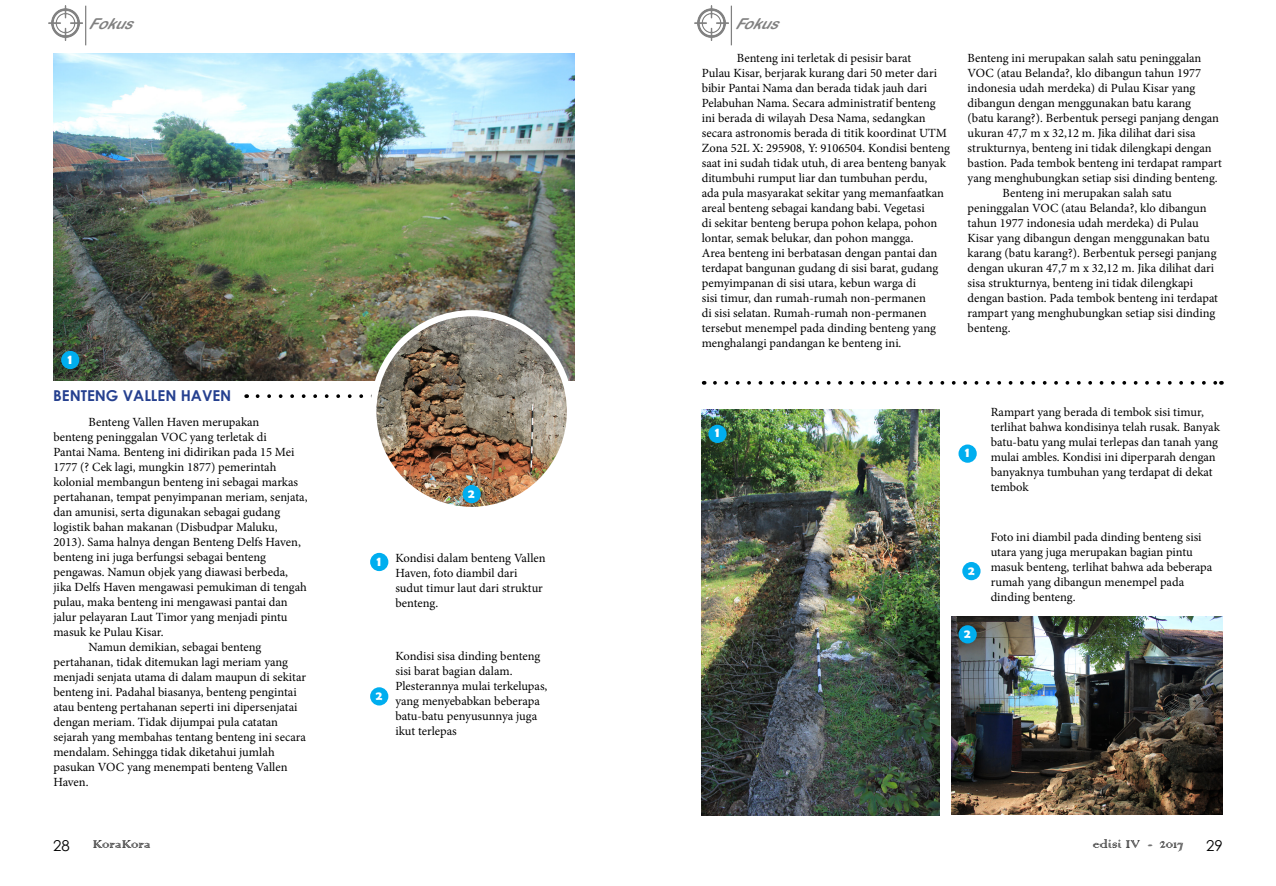
<style>
.page{position:relative;width:1276px;height:886px;background:#fff}
.page>*{position:absolute;margin:0;border:0;box-sizing:border-box;transform-origin:0 0}
.t1{font:15px "Colonna";color:#000101}
.t2{font:700 15px "Century Gothic";color:#25408f}
.t3{font:italic 15px "Arial Rounded MT Bold";color:#000}
.t4{font:15px "Century Gothic";color:#000}
.t5{font:700 13.75px "Berlin Sans FB Demi";color:#fff}
.t6{font:12.5px/15px "Minion Pro";color:#000}
.t7{font:700 12.5px "Berlin Sans FB Demi";color:#fff}
</style>
<div class="page">
<hr style="left:85px;top:6px;width:1px;height:39px;background:#000">
<img style="left:49px;top:6px;width:34px;height:34px">
<hr style="left:731px;top:6px;width:1px;height:39px;background:#000">
<img style="left:694px;top:6px;width:34px;height:34px">
<img style="left:53px;top:53px;width:521px;height:328px">
<svg style="left:257px;top:394px;width:114px;height:4px"></svg>
<img style="left:702px;top:410px;width:237px;height:405px">
<div style="left:370px;top:553px;width:18px;height:18px;background:#00aeef;border-radius:50%"></div>
<div style="left:61px;top:351px;width:18px;height:18px;background:#00aeef;border-radius:50%"></div>
<img style="left:951px;top:617px;width:271px;height:197px">
<img style="left:373px;top:313px;width:197px;height:197px;border-radius:98px">
<div style="left:370px;top:310px;width:203px;height:203px;border:6px solid #fff;border-radius:50%"></div>
<div style="left:370px;top:687px;width:18px;height:18px;background:#00aeef;border-radius:50%"></div>
<div style="left:462px;top:485px;width:19px;height:18px;background:#00aeef;border-radius:50%"></div>
<div style="left:958px;top:625px;width:18px;height:18px;background:#00aeef;border-radius:50%"></div>
<div style="left:708px;top:425px;width:18px;height:18px;background:#00aeef;border-radius:50%"></div>
<div style="left:958px;top:444px;width:18px;height:19px;background:#00aeef;border-radius:50%"></div>
<div style="left:962px;top:562px;width:18px;height:18px;background:#00aeef;border-radius:50%"></div>
<svg style="left:715px;top:381px;width:500px;height:4px"></svg>
<p class="t3" style="left:89px;top:15px;width:54px">Fokus</p>
<p class="t3" style="left:734px;top:15px;width:54px">Fokus</p>
<p class="t5" style="left:68px;top:351px;width:6px">1</p>
<p class="t2" style="left:53px;top:384px;width:180px">BENTENG VALLEN HAVEN</p>
<p class="t6" style="left:88px;top:415px;width:172px">Benteng Vallen Haven merupakan</p>
<p class="t6" style="left:53px;top:430px;width:215px">benteng peninggalan VOC yang terletak di</p>
<p class="t6" style="left:53px;top:445px;width:242px">Pantai Nama. Benteng ini didirikan pada 15 Mei</p>
<p class="t6" style="left:53px;top:460px;width:225px">1777 (? Cek lagi, mungkin 1877) pemerintah</p>
<p class="t6" style="left:53px;top:475px;width:246px">kolonial membangun benteng ini sebagai markas</p>
<p class="t6" style="left:53px;top:490px;width:256px">pertahanan, tempat penyimpanan meriam, senjata,</p>
<p class="t6" style="left:53px;top:505px;width:228px">dan amunisi, serta digunakan sebagai gudang</p>
<p class="t6" style="left:53px;top:520px;width:226px">logistik bahan makanan (Disbudpar Maluku,</p>
<p class="t6" style="left:53px;top:535px;width:249px">2013). Sama halnya dengan Benteng Delfs Haven,</p>
<p class="t6" style="left:53px;top:550px;width:214px">benteng ini juga berfungsi sebagai benteng</p>
<p class="t6" style="left:53px;top:565px;width:236px">pengawas. Namun objek yang diawasi berbeda,</p>
<p class="t6" style="left:53px;top:580px;width:255px">jika Delfs Haven mengawasi pemukiman di tengah</p>
<p class="t6" style="left:53px;top:595px;width:236px">pulau, maka benteng ini mengawasi pantai dan</p>
<p class="t6" style="left:53px;top:610px;width:235px">jalur pelayaran Laut Timor yang menjadi pintu</p>
<p class="t6" style="left:53px;top:625px;width:112px">masuk ke Pulau Kisar.</p>
<p class="t6" style="left:88px;top:640px;width:174px">Namun demikian, sebagai benteng</p>
<p class="t6" style="left:53px;top:655px;width:236px">pertahanan, tidak ditemukan lagi meriam yang</p>
<p class="t6" style="left:53px;top:670px;width:254px">menjadi senjata utama di dalam maupun di sekitar</p>
<p class="t6" style="left:53px;top:685px;width:245px">benteng ini. Padahal biasanya, benteng pengintai</p>
<p class="t6" style="left:53px;top:700px;width:245px">atau benteng pertahanan seperti ini dipersenjatai</p>
<p class="t6" style="left:53px;top:715px;width:226px">dengan meriam. Tidak dijumpai pula catatan</p>
<p class="t6" style="left:53px;top:730px;width:254px">sejarah yang membahas tentang benteng ini secara</p>
<p class="t6" style="left:53px;top:745px;width:223px">mendalam. Sehingga tidak diketahui jumlah</p>
<p class="t6" style="left:53px;top:760px;width:236px">pasukan VOC yang menempati benteng Vallen</p>
<p class="t6" style="left:53px;top:775px;width:37px">Haven.</p>
<p class="t7" style="left:468px;top:486px;width:8px">2</p>
<p class="t5" style="left:377px;top:553px;width:6px">1</p>
<p class="t6" style="left:395px;top:550px;width:152px">Kondisi dalam benteng Vallen<br>Haven, foto diambil dari sudut timur laut dari struktur benteng.</p>
<p class="t7" style="left:376px;top:688px;width:8px">2</p>
<p class="t6" style="left:395px;top:649px;width:153px">Kondisi sisa dinding benteng sisi barat bagian dalam.<br>Plesterannya mulai terkelupas, yang menyebabkan beberapa batu-batu penyusunnya juga ikut terlepas</p>
<p class="t6" style="left:702px;top:50px;width:250px;text-indent:35px">Benteng ini terletak di pesisir barat<br>Pulau Kisar, berjarak kurang dari 50 meter dari bibir Pantai Nama dan berada tidak jauh dari Pelabuhan Nama. Secara administratif benteng ini berada di wilayah Desa Nama, sedangkan secara astronomis berada di titik koordinat UTM Zona 52L X: 295908, Y: 9106504. Kondisi benteng saat ini sudah tidak utuh, di area benteng banyak ditumbuhi rumput liar dan tumbuhan perdu,<br>ada pula masyarakat sekitar yang memanfaatkan areal benteng sebagai kandang babi. Vegetasi<br>di sekitar benteng berupa pohon kelapa, pohon lontar, semak belukar, dan pohon mangga.<br>Area benteng ini berbatasan dengan pantai dan terdapat bangunan gudang di sisi barat, gudang pemyimpanan di sisi utara, kebun warga di<br>sisi timur, dan rumah-rumah non-permanen<br>di sisi selatan. Rumah-rumah non-permanen tersebut menempel pada dinding benteng yang menghalangi pandangan ke benteng ini.</p>
<p class="t5" style="left:715px;top:425px;width:6px">1</p>
<p class="t6" style="left:967px;top:50px;width:235px">Benteng ini merupakan salah satu peninggalan</p>
<p class="t6" style="left:967px;top:65px;width:235px">VOC (atau Belanda?, klo dibangun tahun 1977</p>
<p class="t6" style="left:967px;top:80px;width:229px">indonesia udah merdeka) di Pulau Kisar yang</p>
<p class="t6" style="left:967px;top:95px;width:225px">dibangun dengan menggunakan batu karang</p>
<p class="t6" style="left:967px;top:110px;width:253px">(batu karang?). Berbentuk persegi panjang dengan</p>
<p class="t6" style="left:967px;top:125px;width:229px">ukuran 47,7 m x 32,12 m. Jika dilihat dari sisa</p>
<p class="t6" style="left:967px;top:140px;width:245px">strukturnya, benteng ini tidak dilengkapi dengan</p>
<p class="t6" style="left:967px;top:155px;width:256px">bastion. Pada tembok benteng ini terdapat rampart</p>
<p class="t6" style="left:967px;top:170px;width:252px">yang menghubungkan setiap sisi dinding benteng.</p>
<p class="t6" style="left:1002px;top:185px;width:171px">Benteng ini merupakan salah satu</p>
<p class="t6" style="left:967px;top:200px;width:240px">peninggalan VOC (atau Belanda?, klo dibangun</p>
<p class="t6" style="left:967px;top:215px;width:233px">tahun 1977 indonesia udah merdeka) di Pulau</p>
<p class="t6" style="left:967px;top:230px;width:244px">Kisar yang dibangun dengan menggunakan batu</p>
<p class="t6" style="left:967px;top:245px;width:250px">karang (batu karang?). Berbentuk persegi panjang</p>
<p class="t6" style="left:967px;top:260px;width:248px">dengan ukuran 47,7 m x 32,12 m. Jika dilihat dari</p>
<p class="t6" style="left:967px;top:275px;width:227px">sisa strukturnya, benteng ini tidak dilengkapi</p>
<p class="t6" style="left:967px;top:290px;width:252px">dengan bastion. Pada tembok benteng ini terdapat</p>
<p class="t6" style="left:967px;top:305px;width:249px">rampart yang menghubungkan setiap sisi dinding</p>
<p class="t6" style="left:967px;top:320px;width:44px">benteng.</p>
<p class="t5" style="left:965px;top:444px;width:6px">1</p>
<p class="t7" style="left:968px;top:563px;width:8px">2</p>
<p class="t7" style="left:964px;top:626px;width:8px">2</p>
<p class="t6" style="left:990px;top:405px;width:231px">Rampart yang berada di tembok sisi timur, terlihat bahwa kondisinya telah rusak. Banyak batu-batu yang mulai terlepas dan tanah yang mulai ambles. Kondisi ini diperparah dengan banyaknya tumbuhan yang terdapat di dekat tembok</p>
<p class="t6" style="left:990px;top:529px;width:223px">Foto ini diambil pada dinding benteng sisi utara yang juga merupakan bagian pintu masuk benteng, terlihat bahwa ada beberapa rumah yang dibangun menempel pada dinding benteng.</p>
<p class="t4" style="left:53px;top:835px;width:18px">28</p>
<p class="t1" style="left:93px;top:834px;width:59px">KoraKora</p>
<p class="t1" style="left:1092px;top:834px;width:92px">edisi IV - 2017</p>
<p class="t4" style="left:1206px;top:835px;width:18px">29</p>
</div>
